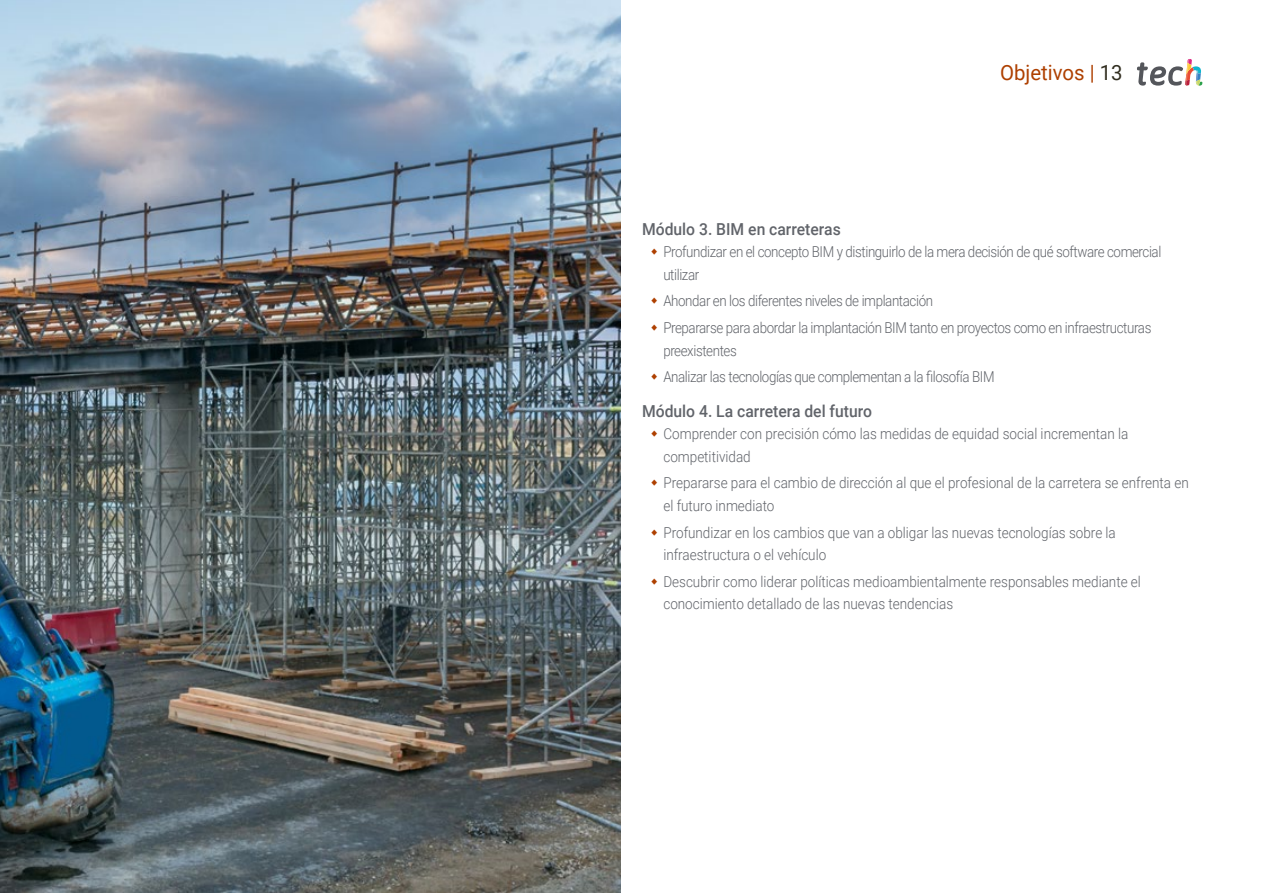
<style>
.page{position:relative;width:1263px;height:893px;background:#fff}
.page>*{position:absolute;margin:0;border:0;box-sizing:border-box;transform-origin:0 0}
.t1{font:21px "Roboto";color:#ae4000}
.t2{font:500 16.5px "Roboto";color:#61646a;scale:.95 1}
.t3{font:300 15px/22.5px "Roboto";color:#61646a;scale:.9 1}
.t4{font:300 15px/26.7px "Roboto";letter-spacing:-.03em;color:#61646a;scale:.89 1}
.s1{color:#312e20}
</style>
<div class="page">
<svg style="left:1137px;top:59px;width:65px;height:27px"></svg>
<img style="left:0;top:0;width:621px;height:893px">
<h1 class="t1" style="left:1000px;top:57px;width:124px">Objetivos | <span class="s1">13</span></h1>
<p class="t2" style="left:642px;top:217px;width:211px">Módulo 3. BIM en carreteras</p>
<p class="t4" style="left:663px;top:240px;width:561px;line-height:22.5px">Profundizar en el concepto BIM y distinguirlo de la mera decisión de qué software comercial utilizar</p>
<p class="t4" style="left:663px;top:287px;width:550px">Ahondar en los diferentes niveles de implantación<br>Prepararse para abordar la implantación BIM tanto en proyectos como en infraestructuras</p>
<p class="t4" style="left:663px;top:336px;width:374px">preexistentes<br>Analizar las tecnologías que complementan a la filosofía BIM</p>
<p class="t2" style="left:642px;top:399px;width:243px">Módulo 4. La carretera del futuro</p>
<p class="t3" style="left:663px;top:422px;width:518px">Comprender con precisión cómo las medidas de equidad social incrementan la competitividad</p>
<p class="t3" style="left:663px;top:471px;width:585px">Prepararse para el cambio de dirección al que el profesional de la carretera se enfrenta en el futuro inmediato</p>
<p class="t3" style="left:663px;top:520px;width:504px">Profundizar en los cambios que van a obligar las nuevas tecnologías sobre la infraestructura o el vehículo</p>
<p class="t3" style="left:663px;top:570px;width:532px">Descubrir como liderar políticas medioambientalmente responsables mediante el conocimiento detallado de las nuevas tendencias</p>
</div>
